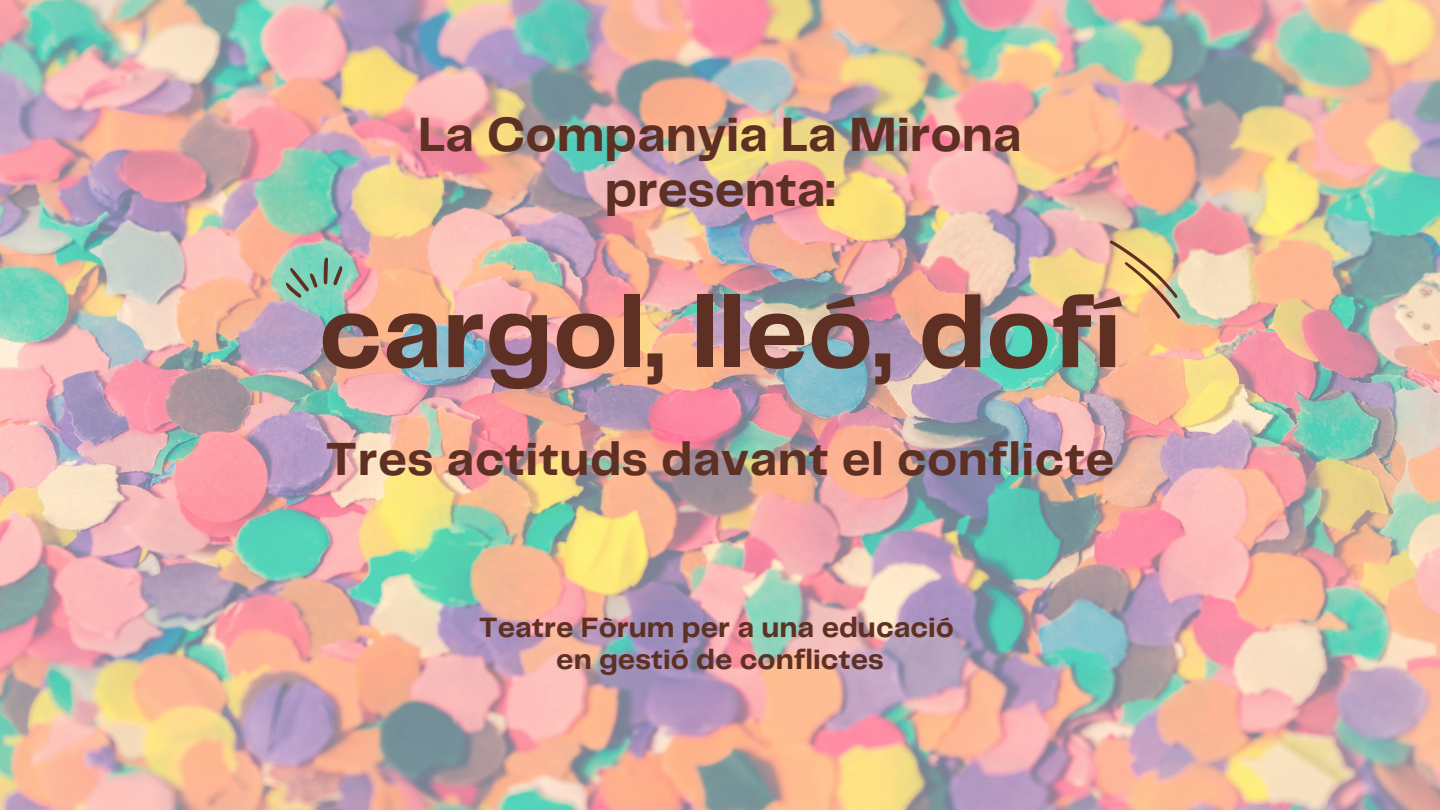
<style>
.page{position:relative;width:1440px;height:810px;background:#fff}
.page>*{position:absolute;margin:0;border:0;box-sizing:border-box;transform-origin:0 0}
.t1{font:700 104px "Telegraf";color:#5e3023}
.t2{font:700 50px/54.8px "Telegraf";color:#5e3023;text-align:center}
.t3{font:700 48.2px "Telegraf";letter-spacing:.01em;color:#5e3023}
.t4{font:700 29px/31.5px "Telegraf";color:#5e3023;text-align:center}
</style>
<div class="page">
<img style="left:0;top:0;width:1440px;height:810px">
<img style="left:1109px;top:231px;width:73px;height:91px">
<svg style="left:285px;top:257px;width:62px;height:44px;background:#7bbca6"></svg>
<h2 class="t2" style="left:418px;top:110px;width:605px">La Companyia La Mirona presenta:</h2>
<h1 class="t1" style="left:319px;top:288px;width:804px">cargol, lleó, dofí</h1>
<h3 class="t3" style="left:326px;top:438px;width:790px">Tres actituds davant el conflicte</h3>
<p class="t4" style="left:479px;top:613px;width:477px">Teatre Fòrum per a una educació en gestió de conflictes</p>
</div>
